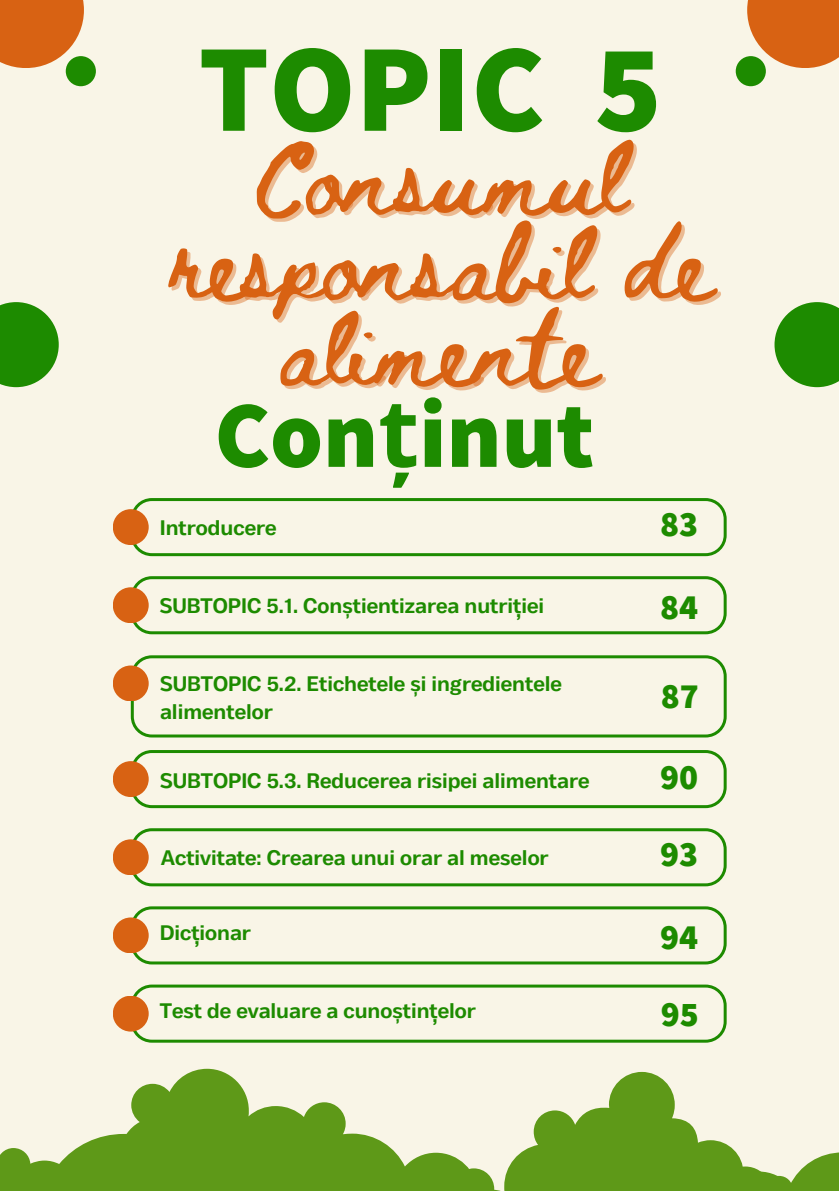
<style>
.page{position:relative;width:839px;height:1191px;background:#fff}
.page>*{position:absolute;margin:0;border:0;box-sizing:border-box;transform-origin:0 0}
.t1{font:800 125px "Assistant";color:#1d8b00}
.t2{font:800 94.6px "Assistant";color:#1d8b00}
.t3{font:74px/85.6px "Beth Ellen";color:#d86213;text-align:center}
.t4{font:800 35.2px "Assistant";color:#1d8b00}
.t5{font:700 21px/28.4px "Body Text";color:#1d8b00}
.s1{font-family:"Noto Sans";font-weight:700}
</style>
<div class="page">
<div style="left:0;top:0;width:838px;height:1191px;background:#f9f5e7"></div>
<svg style="left:133px;top:498px;width:593px;height:58px"></svg>
<div style="left:113px;top:509px;width:36px;height:36px;background:#d86213;border-radius:50%"></div>
<svg style="left:133px;top:576px;width:593px;height:58px"></svg>
<div style="left:113px;top:587px;width:36px;height:36px;background:#d86213;border-radius:50%"></div>
<svg style="left:131px;top:655px;width:595px;height:83px"></svg>
<div style="left:113px;top:666px;width:36px;height:35px;background:#d86213;border-radius:50%"></div>
<svg style="left:133px;top:750px;width:593px;height:58px"></svg>
<div style="left:113px;top:761px;width:36px;height:36px;background:#d86213;border-radius:50%"></div>
<svg style="left:133px;top:828px;width:593px;height:58px"></svg>
<div style="left:113px;top:839px;width:36px;height:36px;background:#d86213;border-radius:50%"></div>
<svg style="left:133px;top:906px;width:593px;height:58px"></svg>
<div style="left:113px;top:917px;width:36px;height:36px;background:#d86213;border-radius:50%"></div>
<svg style="left:133px;top:985px;width:593px;height:58px"></svg>
<div style="left:113px;top:996px;width:36px;height:36px;background:#d86213;border-radius:50%"></div>
<svg style="left:0;top:1069px;width:838px;height:122px"></svg>
<div style="left:143px;top:1167px;width:695px;height:24px;background:#5e9918"></div>
<svg style="left:774px;top:302px;width:64px;height:85px"></svg>
<svg style="left:0;top:302px;width:59px;height:85px"></svg>
<div style="left:66px;top:56px;width:30px;height:30px;background:#1d8b00;border-radius:50%"></div>
<div style="left:0;top:0;width:84px;height:68px;background:#d86213"></div>
<div style="left:747px;top:0;width:91px;height:68px;background:#d86213"></div>
<div style="left:735px;top:56px;width:30px;height:30px;background:#1d8b00;border-radius:50%"></div>
<h1 class="t1" style="left:199px;top:3px;width:465px">TOPIC 5</h1>
<h3 class="t3" style="left:165px;top:144px;width:548px">Consumul responsabil de alimente</h3>
<h2 class="t2" style="left:214px;top:370px;width:381px">Con<span class="s1">ț</span>inut</h2>
<p class="t5" style="left:160px;top:515px;width:118px">Introducere</p>
<h3 class="t4" style="left:660px;top:500px;width:40px">83</h3>
<p class="t5" style="left:160px;top:593px;width:386px">SUBTOPIC 5.1. Conștientizarea nutriției</p>
<h3 class="t4" style="left:660px;top:583px;width:40px">84</h3>
<p class="t5" style="left:160px;top:671px;width:403px">SUBTOPIC 5.2. Etichetele și ingredientele alimentelor</p>
<h3 class="t4" style="left:660px;top:672px;width:40px">87</h3>
<p class="t5" style="left:160px;top:768px;width:431px">SUBTOPIC 5.3. Reducerea risipei alimentare</p>
<h3 class="t4" style="left:660px;top:753px;width:40px">90</h3>
<p class="t5" style="left:161px;top:845px;width:389px">Activitate: Crearea unui orar al meselor</p>
<h3 class="t4" style="left:660px;top:830px;width:40px">93</h3>
<p class="t5" style="left:160px;top:920px;width:93px">Dicționar</p>
<h3 class="t4" style="left:660px;top:913px;width:40px">94</h3>
<p class="t5" style="left:160px;top:998px;width:317px">Test de evaluare a cunoștințelor</p>
<h3 class="t4" style="left:660px;top:990px;width:40px">95</h3>
</div>
